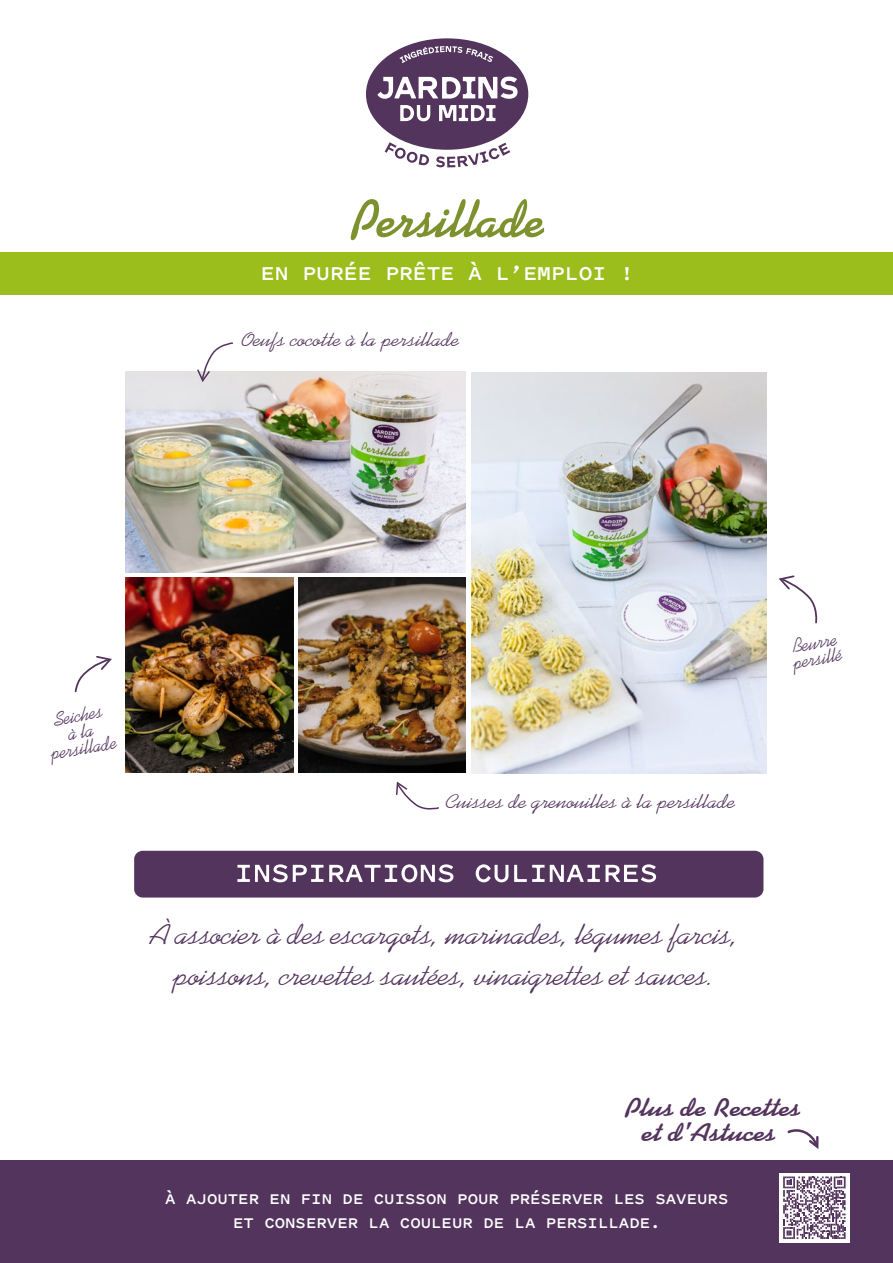
<style>
.page{position:relative;width:893px;height:1263px;background:#fff}
.page>*{position:absolute;margin:0;border:0;box-sizing:border-box;transform-origin:0 0}
.t1{font:700 52.5px "Kaufmann BT";color:#7d922e}
.t2{font:28.5px/40.5px "Kaufmann BT";letter-spacing:-.015em;color:#53345d;text-align:center;scale:1.17 1}
.t3{font:700 25.5px/25.5px "Kaufmann BT";color:#53345d;text-align:center;scale:1.17 1}
.t4{font:700 22.5px "Pitch Sans";color:#fff}
.t5{font:19.65px "Kaufmann BT";color:#53345d;scale:1.17 1}
.t6{font:19.65px/16.4px "Kaufmann BT";color:#53345d}
.t7{font:700 16.95px/23.9px "Pitch Sans";color:#fff;text-align:center}
</style>
<div class="page">
<img style="left:126px;top:578px;width:167px;height:194px">
<img style="left:299px;top:578px;width:167px;height:194px">
<img style="left:126px;top:372px;width:340px;height:200px">
<img style="left:471px;top:372px;width:296px;height:401px">
<div style="left:0;top:252px;width:893px;height:42px;background:#9bbe1d"></div>
<div style="left:0;top:1161px;width:893px;height:102px;background:#53345d"></div>
<div style="left:134px;top:851px;width:629px;height:46px;background:#53345d;border-radius:9px"></div>
<svg style="left:237px;top:864px;width:86px;height:18px"></svg>
<svg style="left:329px;top:864px;width:124px;height:18px"></svg>
<svg style="left:476px;top:864px;width:32px;height:18px"></svg>
<svg style="left:514px;top:865px;width:86px;height:17px"></svg>
<svg style="left:606px;top:864px;width:50px;height:18px"></svg>
<div style="left:779px;top:1173px;width:71px;height:69px;background:#fff"></div>
<svg style="left:783px;top:1176px;width:63px;height:63px"></svg>
<svg style="left:787px;top:1129px;width:31px;height:20px"></svg>
<svg style="left:366px;top:38px;width:162px;height:129px"></svg>
<svg style="left:396px;top:781px;width:43px;height:29px"></svg>
<svg style="left:196px;top:342px;width:38px;height:42px"></svg>
<svg style="left:778px;top:575px;width:40px;height:49px"></svg>
<svg style="left:74px;top:656px;width:38px;height:37px"></svg>
<h1 class="t1" style="left:351px;top:189px;width:195px">Persillade</h1>
<p class="t4" style="left:261px;top:258px;width:375px">EN PURÉE PRÊTE À L’EMPLOI !</p>
<p class="t5" style="left:242px;top:328px;width:188px">Oeufs cocotte à la persillade</p>
<p class="t6" style="left:45px;top:713px;width:68px;text-align:center;rotate:-10deg">Seiches<br>à la persillade</p>
<p class="t5" style="left:446px;top:790px;width:250px">Cuisses de grenouilles à la persillade</p>
<p class="t6" style="left:790px;top:639px;width:51px;rotate:-10deg">Beurre persillé</p>
<p class="t2" style="left:151px;top:915px;width:504px">À associer à des escargots, marinades, légumes farcis, poissons, crevettes sautées, vinaigrettes et sauces.</p>
<p class="t3" style="left:625px;top:1095px;width:152px">Plus de Recettes et d’Astuces</p>
<p class="t7" style="left:165px;top:1187px;width:565px">À AJOUTER EN FIN DE CUISSON POUR PRÉSERVER LES SAVEURS<br>ET CONSERVER LA COULEUR DE LA PERSILLADE.</p>
</div>
